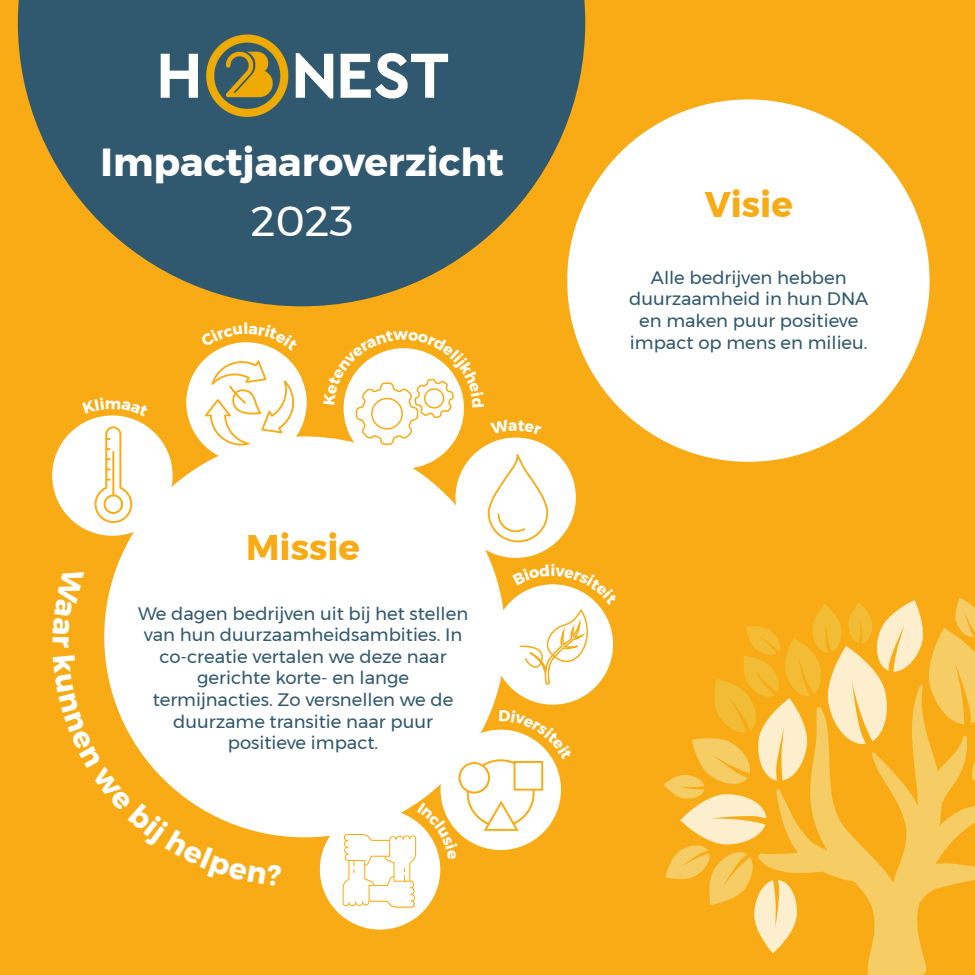
<style>
.page{position:relative;width:975px;height:975px;background:#f8ab14}
.page>*{position:absolute;margin:0;border:0;box-sizing:border-box;transform-origin:0 0}
.t1{font:42px "Montserrat";color:#fff}
.t2{font:700 39px "Montserrat";color:#fff}
.t3{font:700 35.55px "Montserrat";color:#f8ab14}
.t4{font:18px/21.6px "Montserrat";color:#30586e;text-align:center}
</style>
<div class="page">
<div style="left:104px;top:436px;width:401px;height:401px;background:#fff;border-radius:50%"></div>
<svg style="left:18px;top:0;width:567px;height:306px;fill:#30586e"></svg>
<img style="left:159px;top:0;width:291px;height:152px">
<div style="left:567px;top:99px;width:363px;height:363px;background:#fff;border-radius:50%"></div>
<div style="left:52px;top:415px;width:121px;height:121px;background:#fff;border-radius:50%"></div>
<svg style="left:94px;top:426px;width:38px;height:97px"></svg>
<div style="left:186px;top:342px;width:121px;height:121px;background:#fff;border-radius:50%"></div>
<svg style="left:205px;top:357px;width:93px;height:89px"></svg>
<div style="left:344px;top:348px;width:120px;height:121px;background:#fff;border-radius:50%"></div>
<div style="left:456px;top:438px;width:120px;height:120px;background:#fff;border-radius:50%"></div>
<svg style="left:487px;top:455px;width:62px;height:88px"></svg>
<div style="left:320px;top:809px;width:120px;height:121px;background:#fff;border-radius:50%"></div>
<svg style="left:772px;top:953px;width:155px;height:22px"></svg>
<svg style="left:664px;top:598px;width:311px;height:355px"></svg>
<svg style="left:323px;top:348px;width:141px;height:98px"></svg>
<svg style="left:215px;top:342px;width:63px;height:9px"></svg>
<svg style="left:99px;top:415px;width:27px;height:2px"></svg>
<svg style="left:342px;top:563px;width:271px;height:345px"></svg>
<svg style="left:105px;top:656px;width:176px;height:180px"></svg>
<h2 class="t2" style="left:101px;top:131px;width:405px">Impactjaaroverzicht</h2>
<h1 class="t1" style="left:251px;top:189px;width:104px">2023</h1>
<h3 class="t3" style="left:246px;top:519px;width:115px">Missie</h3>
<p class="t4" style="left:138px;top:602px;width:332px">We dagen bedrijven uit bij het stellen van hun duurzaamheidsambities. In co-creatie vertalen we deze naar gerichte korte- en lange termijnacties. Zo versnellen we de duurzame transitie naar puur positieve impact.</p>
<h3 class="t3" style="left:705px;top:176px;width:90px">Visie</h3>
<p class="t4" style="left:629px;top:266px;width:241px">Alle bedrijven hebben duurzaamheid in hun DNA en maken puur positieve impact op mens en milieu.</p>
</div>
